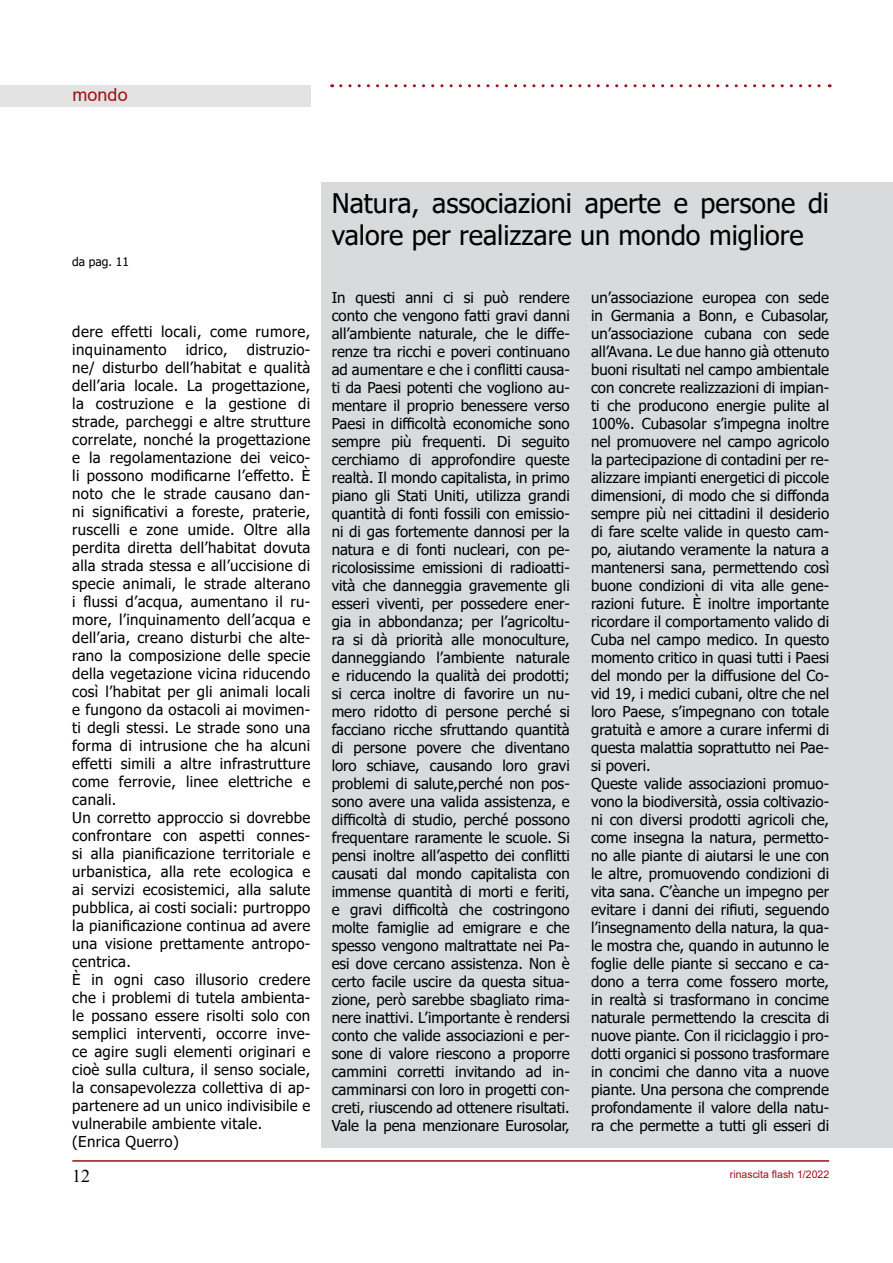
<style>
.page{position:relative;width:893px;height:1263px;background:#fff}
.page>*{position:absolute;margin:0;border:0;box-sizing:border-box;transform-origin:0 0}
.t1{font:27px/32.4px "Tahoma";color:#000}
.t2{font:18px "Arial";color:#a10c16}
.t3{font:18px "Times New Roman";color:#000}
.t4{font:15px/18px "Tahoma";color:#000;text-align:justify}
.t5{font:15px/18px "Tahoma";letter-spacing:.02em;color:#000}
.t6{font:15px/18px "Tahoma";letter-spacing:.03em;color:#000}
.t7{font:12px "Tahoma";color:#000}
.t8{font:10.5px "Arial";color:#a10c16}
</style>
<div class="page">
<div style="left:321px;top:182px;width:572px;height:966px;background:#d9dadb"></div>
<div style="left:0;top:85px;width:310px;height:21px;background:#e3e3e4"></div>
<svg style="left:341px;top:84px;width:489px;height:3px"></svg>
<hr style="left:72px;top:1160px;width:757px;height:2px;background:#a10c16">
<p class="t2" style="left:73px;top:82px;width:57px">mondo</p>
<p class="t7" style="left:72px;top:254px;width:58px">da pag. 11</p>
<p class="t6" style="left:72px;top:323px;width:240px">dere effetti locali, come rumore, inquinamento</p>
<p class="t5" style="left:72px;top:341px;width:240px;text-indent:175px">distruzio&shy;ne/ disturbo dell’habitat e qualità dell’aria locale. La progettazione, la costruzione e la gestione di strade, parcheggi e altre strutture correlate, nonché la progettazione e la regolamentazione dei veico&shy;li possono modificarne l’effetto. È noto che le strade causano dan&shy;ni significativi a foreste, praterie, ruscelli e zone umide. Oltre alla perdita diretta dell’habitat dovuta alla strada stessa e all’uccisione di specie animali, le strade alterano i flussi d’acqua, aumentano il ru&shy;more, l’inquinamento dell’acqua e dell’aria, creano disturbi che alte&shy;rano la composizione delle specie della vegetazione vicina riducendo così l’habitat per gli animali locali e fungono da ostacoli ai movimen&shy;ti degli stessi. Le strade sono una forma di intrusione che ha alcuni effetti simili a altre infrastrutture come ferrovie, linee elettriche e canali.<br>Un corretto approccio si dovrebbe confrontare con aspetti connes&shy;si alla pianificazione territoriale e urbanistica, alla rete ecologica e ai servizi ecosistemici, alla salute pubblica, ai costi sociali: purtroppo la pianificazione continua ad avere una visione prettamente antropo&shy;centrica.<br>È in ogni caso illusorio credere che i problemi di tutela ambienta&shy;le possano essere risolti solo con semplici interventi, occorre inve&shy;ce agire sugli elementi originari e cioè sulla cultura, il senso sociale, la consapevolezza collettiva di ap&shy;partenere ad un unico indivisibile e vulnerabile ambiente vitale. (Enrica Querro)</p>
<p class="t4" style="left:186px;top:341px;width:43px">idrico,</p>
<p class="t3" style="left:72px;top:1163px;width:19px">12</p>
<h1 class="t1" style="left:332px;top:188px;width:499px">Natura, associazioni aperte e persone di valore per realizzare un mondo migliore</h1>
<p class="t4" style="left:332px;top:289px;width:240px">In questi anni ci si può rendere conto che vengono fatti gravi danni all’ambiente naturale, che le diffe&shy;renze tra ricchi e poveri continuano ad aumentare e che i conflitti causa&shy;ti da Paesi potenti che vogliono au&shy;mentare il proprio benessere verso Paesi in difficoltà economiche sono sempre più frequenti. Di seguito cerchiamo di approfondire queste realtà. Il mondo capitalista, in primo piano gli Stati Uniti, utilizza grandi quantità di fonti fossili con emissio&shy;ni di gas fortemente dannosi per la natura e di fonti nucleari, con pe&shy;ricolosissime emissioni di radioatti&shy;vità che danneggia gravemente gli esseri viventi, per possedere ener&shy;gia in abbondanza; per l’agricoltu&shy;ra si dà priorità alle monoculture, danneggiando l’ambiente naturale e riducendo la qualità dei prodotti; si cerca inoltre di favorire un nu&shy;mero ridotto di persone perché si facciano ricche sfruttando quantità di persone povere che diventano loro schiave, causando loro gravi problemi di salute,perché non pos&shy;sono avere una valida assistenza, e difficoltà di studio, perché possono frequentare raramente le scuole. Si pensi inoltre all’aspetto dei conflitti causati dal mondo capitalista con immense quantità di morti e feriti, e gravi difficoltà che costringono molte famiglie ad emigrare e che spesso vengono maltrattate nei Pa&shy;esi dove cercano assistenza. Non è certo facile uscire da questa situa&shy;zione, però sarebbe sbagliato rima&shy;nere inattivi. L’importante è rendersi conto che valide associazioni e per&shy;sone di valore riescono a proporre cammini corretti invitando ad in&shy;camminarsi con loro in progetti con&shy;creti, riuscendo ad ottenere risultati.<br>Vale la pena menzionare Eurosolar,</p>
<p class="t4" style="left:591px;top:289px;width:240px;text-align:left">un’associazione europea con sede in Germania a Bonn, e Cubasolar, un’associazione cubana con sede all’Avana. Le due hanno già ottenuto buoni risultati nel campo ambientale con concrete realizzazioni di impian&shy;ti che producono energie pulite al 100%. Cubasolar s’impegna inoltre nel promuovere nel campo agricolo la partecipazione di contadini per re&shy;alizzare impianti energetici di piccole dimensioni, di modo che si diffonda sempre più nei cittadini il desiderio di fare scelte valide in questo cam&shy;po, aiutando veramente la natura a mantenersi sana, permettendo così buone condizioni di vita alle gene&shy;razioni future. È inoltre importante ricordare il comportamento valido di Cuba nel campo medico. In questo momento critico in quasi tutti i Paesi del mondo per la diffusione del Co&shy;vid 19, i medici cubani, oltre che nel loro Paese, s’impegnano con totale gratuità e amore a curare infermi di questa malattia soprattutto nei Pae&shy;si poveri.<br>Queste valide associazioni promuo&shy;vono la biodiversità, ossia coltivazio&shy;ni con diversi prodotti agricoli che, come insegna la natura, permetto&shy;no alle piante di aiutarsi le une con le altre, promuovendo condizioni di vita sana. C’èanche un impegno per evitare i danni dei rifiuti, seguendo l’insegnamento della natura, la qua&shy;le mostra che, quando in autunno le foglie delle piante si seccano e ca&shy;dono a terra come fossero morte, in realtà si trasformano in concime naturale permettendo la crescita di nuove piante. Con il riciclaggio i pro&shy;dotti organici si possono trasformare in concimi che danno vita a nuove piante. Una persona che comprende profondamente il valore della natu&shy;ra che permette a tutti gli esseri di</p>
<p class="t8" style="left:730px;top:1166px;width:101px">rinascita flash 1/2022</p>
</div>
